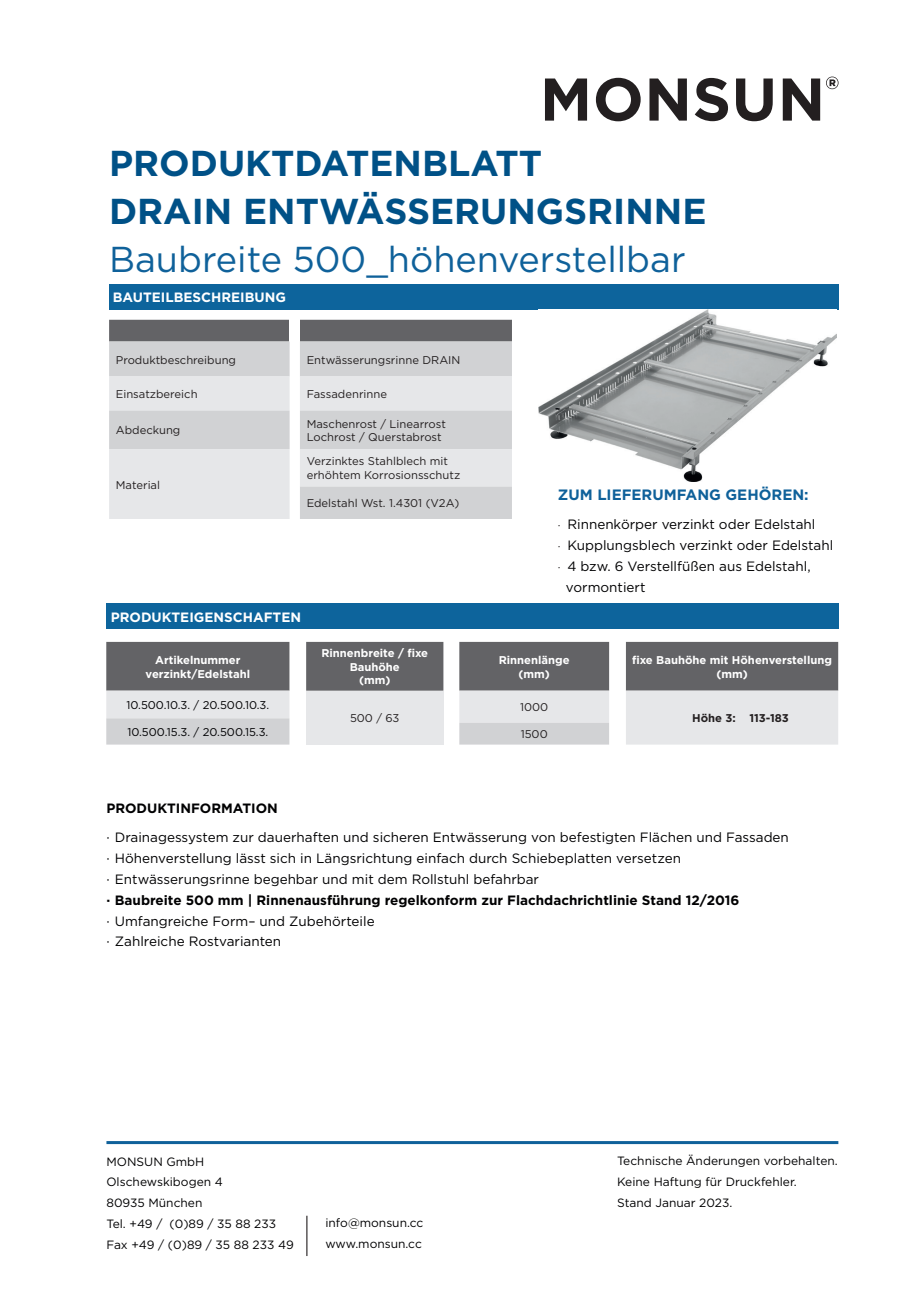
<style>
.page{position:relative;width:919px;height:1289px;background:#fff}
.page>*{position:absolute;margin:0;border:0;box-sizing:border-box;transform-origin:0 0}
.t1{font:700 36px "Gotham";color:#005187}
.t2{font:36px "Gotham";color:#0f619a}
.t3{font:700 15px "Gotham";color:#0f619a}
.t4{font:13.5px "Gotham";color:#000002}
.t5{font:700 13.5px "Gotham";color:#000002}
.t6{font:700 13.5px "Gotham";color:#fff}
.t7{font:12px "Gotham";color:#000002}
.t8{font:11.25px "Gotham";color:#231f20}
.t9{font:700 11.25px/13.5px "Gotham";color:#fff;text-align:center}
.t10{font:11.25px "Gotham";color:#000002}
.t11{font:700 11.25px "Gotham";color:#231f20}
.s1{font-size:11.25px;color:#231f20}
</style>
<div class="page">
<div style="left:109px;top:284px;width:729px;height:26px;background:#0d649c"></div>
<div style="left:106px;top:603px;width:732px;height:26px;background:#0d649c"></div>
<svg style="left:545px;top:77px;width:293px;height:44px"></svg>
<svg style="left:109px;top:320px;width:403px;height:199px;background:#cfd0d2"></svg>
<hr style="left:106px;top:1141px;width:732px;height:3px;background:#0f619a">
<hr style="left:306px;top:1215px;width:1px;height:40px;background:#231f20">
<svg style="left:106px;top:642px;width:732px;height:102px;background:#ababae"></svg>
<img style="left:538px;top:310px;width:298px;height:171px">
<p class="t1" style="left:109px;top:139px;width:434px">PRODUKTDATENBLATT</p>
<p class="t1" style="left:109px;top:187px;width:598px">DRAIN ENTWÄSSERUNGSRINNE</p>
<p class="t2" style="left:109px;top:236px;width:578px">Baubreite 500_höhenverstellbar</p>
<p class="t6" style="left:113px;top:289px;width:175px">BAUTEILBESCHREIBUNG</p>
<p class="t8" style="left:116px;top:352px;width:122px">Produktbeschreibung</p>
<p class="t8" style="left:307px;top:352px;width:155px">Entwässerungsrinne DRAIN</p>
<p class="t8" style="left:116px;top:387px;width:83px">Einsatzbereich</p>
<p class="t8" style="left:307px;top:387px;width:82px">Fassadenrinne</p>
<p class="t8" style="left:116px;top:423px;width:66px">Abdeckung</p>
<p class="t8" style="left:307px;top:416px;width:141px">Maschenrost / Linearrost</p>
<p class="t8" style="left:307px;top:430px;width:136px">Lochrost / Querstabrost</p>
<p class="t8" style="left:116px;top:477px;width:46px">Material</p>
<p class="t8" style="left:307px;top:454px;width:143px">Verzinktes Stahlblech mit</p>
<p class="t8" style="left:307px;top:468px;width:155px">erhöhtem Korrosionsschutz</p>
<p class="t8" style="left:307px;top:496px;width:154px">Edelstahl Wst. 1.4301 (V2A)</p>
<p class="t6" style="left:111px;top:607px;width:192px">PRODUKTEIGENSCHAFTEN</p>
<p class="t9" style="left:155px;top:653px;width:87px">Artikelnummer</p>
<p class="t9" style="left:146px;top:666px;width:106px">verzinkt/Edelstahl</p>
<p class="t10" style="left:126px;top:697px;width:144px">10.500.10.3. / 20.500.10.3.</p>
<p class="t9" style="left:321px;top:646px;width:108px">Rinnenbreite / fixe<br>Bauhöhe</p>
<p class="t9" style="left:359px;top:673px;width:33px">(mm)</p>
<p class="t8" style="left:350px;top:711px;width:51px">500 / 63</p>
<p class="t3" style="left:558px;top:485px;width:252px">ZUM LIEFERUMFANG GEHÖREN:</p>
<p class="t4" style="left:558px;top:516px;width:259px"><span class="s1">·</span> Rinnenkörper verzinkt oder Edelstahl</p>
<p class="t4" style="left:558px;top:536px;width:277px"><span class="s1">·</span> Kupplungsblech verzinkt oder Edelstahl</p>
<p class="t4" style="left:558px;top:557px;width:254px"><span class="s1">·</span> 4 bzw. 6 Verstellfüßen aus Edelstahl,</p>
<p class="t4" style="left:566px;top:578px;width:81px">vormontiert</p>
<p class="t9" style="left:498px;top:653px;width:73px">Rinnenlänge</p>
<p class="t9" style="left:518px;top:666px;width:33px">(mm)</p>
<p class="t8" style="left:520px;top:700px;width:30px">1000</p>
<p class="t9" style="left:632px;top:653px;width:201px">fixe Bauhöhe mit Höhenverstellung</p>
<p class="t9" style="left:716px;top:666px;width:33px">(mm)</p>
<p class="t11" style="left:692px;top:710px;width:98px">Höhe 3: 113-183</p>
<p class="t10" style="left:127px;top:724px;width:142px">10.500.15.3. / 20.500.15.3.</p>
<p class="t8" style="left:520px;top:727px;width:28px">1500</p>
<p class="t5" style="left:106px;top:799px;width:173px">PRODUKTINFORMATION</p>
<p class="t4" style="left:106px;top:829px;width:684px">· Drainagessystem zur dauerhaften und sicheren Entwässerung von befestigten Flächen und Fassaden</p>
<p class="t4" style="left:106px;top:849px;width:576px">· Höhenverstellung lässt sich in Längsrichtung einfach durch Schiebeplatten versetzen</p>
<p class="t4" style="left:106px;top:870px;width:434px">· Entwässerungsrinne begehbar und mit dem Rollstuhl befahrbar</p>
<p class="t5" style="left:106px;top:891px;width:634px">· Baubreite 500 mm | Rinnenausführung regelkonform zur Flachdachrichtlinie Stand 12/2016</p>
<p class="t4" style="left:106px;top:912px;width:270px">· Umfangreiche Form– und Zubehörteile</p>
<p class="t4" style="left:106px;top:932px;width:176px">· Zahlreiche Rostvarianten</p>
<p class="t7" style="left:106px;top:1153px;width:99px">MONSUN GmbH</p>
<p class="t7" style="left:106px;top:1174px;width:118px">Olschewskibogen 4</p>
<p class="t7" style="left:106px;top:1195px;width:97px">80935 München</p>
<p class="t7" style="left:106px;top:1215px;width:171px">Tel. +49 / (0)89 / 35 88 233</p>
<p class="t7" style="left:106px;top:1236px;width:189px">Fax +49 / (0)89 / 35 88 233 49</p>
<p class="t7" style="left:325px;top:1214px;width:99px">info@monsun.cc</p>
<p class="t7" style="left:325px;top:1235px;width:98px">www.monsun.cc</p>
<p class="t7" style="left:617px;top:1153px;width:222px">Technische Änderungen vorbehalten.</p>
<p class="t7" style="left:617px;top:1174px;width:181px">Keine Haftung für Druckfehler.</p>
<p class="t7" style="left:617px;top:1194px;width:117px">Stand Januar 2023.</p>
</div>
